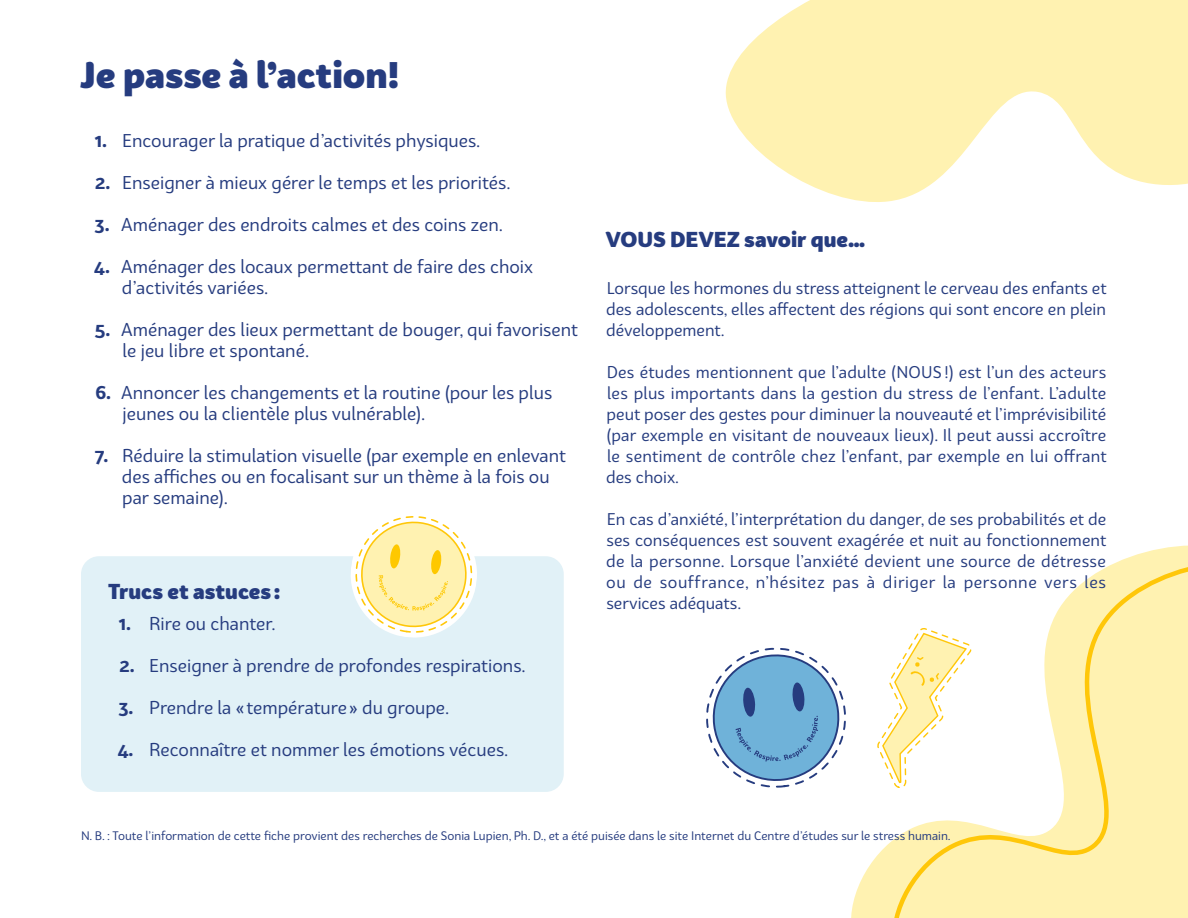
<style>
.page{position:relative;width:1188px;height:918px;background:#fff}
.page>*{position:absolute;margin:0;border:0;box-sizing:border-box;transform-origin:0 0}
.t1{font:900 36px "Bw Surco";letter-spacing:-.005em;color:#263c7f}
.t2{font:900 21px "Bw Surco";color:#263c7f}
.t3{font:18px/21px "Bw Surco";color:#263c7f}
.t4{font:16.5px/21px "Bw Surco";color:#263c7f;text-align:justify}
.t5{font:12px "Bw Surco";color:#263c7f}
.s1{font-weight:700}
</style>
<div class="page">
<svg style="left:851px;top:843px;width:39px;height:75px;fill:#fff2b1"></svg>
<svg style="left:725px;top:0;width:463px;height:202px;fill:#fff2b1"></svg>
<svg style="left:890px;top:545px;width:298px;height:373px"></svg>
<svg style="left:706px;top:647px;width:140px;height:141px"></svg>
<svg style="left:877px;top:623px;width:99px;height:179px"></svg>
<div style="left:81px;top:556px;width:483px;height:236px;background:#e1f1f7;border-radius:18px"></div>
<svg style="left:351px;top:516px;width:126px;height:122px"></svg>
<h1 class="t1" style="left:80px;top:49px;width:320px">Je passe à l’action!</h1>
<p class="t3" style="left:95px;top:129px;width:387px"><span class="s1">1.</span> Encourager la pratique d’activités physiques.</p>
<p class="t3" style="left:95px;top:171px;width:417px"><span class="s1">2.</span> Enseigner à mieux gérer le temps et les priorités.</p>
<p class="t3" style="left:95px;top:213px;width:410px"><span class="s1">3.</span> Aménager des endroits calmes et des coins zen.</p>
<p class="t3" style="left:122px;top:255px;width:413px;text-indent:-28px"><span class="s1">4.</span> Aménager des locaux permettant de faire des choix d’activités variées.</p>
<p class="t3" style="left:123px;top:318px;width:457px;text-indent:-28px"><span class="s1">5.</span> Aménager des lieux permettant de bouger, qui favorisent le jeu libre et spontané.</p>
<p class="t3" style="left:123px;top:381px;width:431px;text-indent:-27px"><span class="s1">6.</span> Annoncer les changements et la routine (pour les plus jeunes ou la clientèle plus vulnérable).</p>
<p class="t3" style="left:122px;top:444px;width:446px;text-indent:-27px"><span class="s1">7.</span> Réduire la stimulation visuelle (par exemple en enlevant des affiches ou en focalisant sur un thème à la fois ou par semaine).</p>
<p class="t2" style="left:108px;top:577px;width:174px">Trucs et astuces:</p>
<p class="t3" style="left:119px;top:612px;width:158px"><span class="s1">1.</span> Rire ou chanter.</p>
<p class="t3" style="left:120px;top:654px;width:408px"><span class="s1">2.</span> Enseigner à prendre de profondes respirations.</p>
<p class="t3" style="left:118px;top:696px;width:332px"><span class="s1">3.</span> Prendre la «température» du groupe.</p>
<p class="t3" style="left:118px;top:738px;width:392px"><span class="s1">4.</span> Reconnaître et nommer les émotions vécues.</p>
<p class="t2" style="left:606px;top:225px;width:261px">VOUS DEVEZ savoir que…</p>
<p class="t4" style="left:606px;top:277px;width:502px">Lorsque les hormones du stress atteignent le cerveau des enfants et des adolescents, elles affectent des régions qui sont encore en plein développement.</p>
<p class="t4" style="left:606px;top:361px;width:502px">Des études mentionnent que l’adulte (NOUS !) est l’un des acteurs les plus importants dans la gestion du stress de l’enfant. L’adulte peut poser des gestes pour diminuer la nouveauté et l’imprévisibilité (par exemple en visitant de nouveaux lieux). Il peut aussi accroître le sentiment de contrôle chez l’enfant, par exemple en lui offrant des choix.</p>
<p class="t4" style="left:606px;top:508px;width:502px">En cas d’anxiété, l’interprétation du danger, de ses probabilités et de ses conséquences est souvent exagérée et nuit au fonctionnement de la personne. Lorsque l’anxiété devient une source de détresse ou de souffrance, n’hésitez pas à diriger la personne vers les services adéquats.</p>
<p class="t5" style="left:81px;top:828px;width:871px">N. B. : Toute l’information de cette fiche provient des recherches de Sonia Lupien, Ph. D., et a été puisée dans le site Internet du Centre d’études sur le stress humain.</p>
</div>
